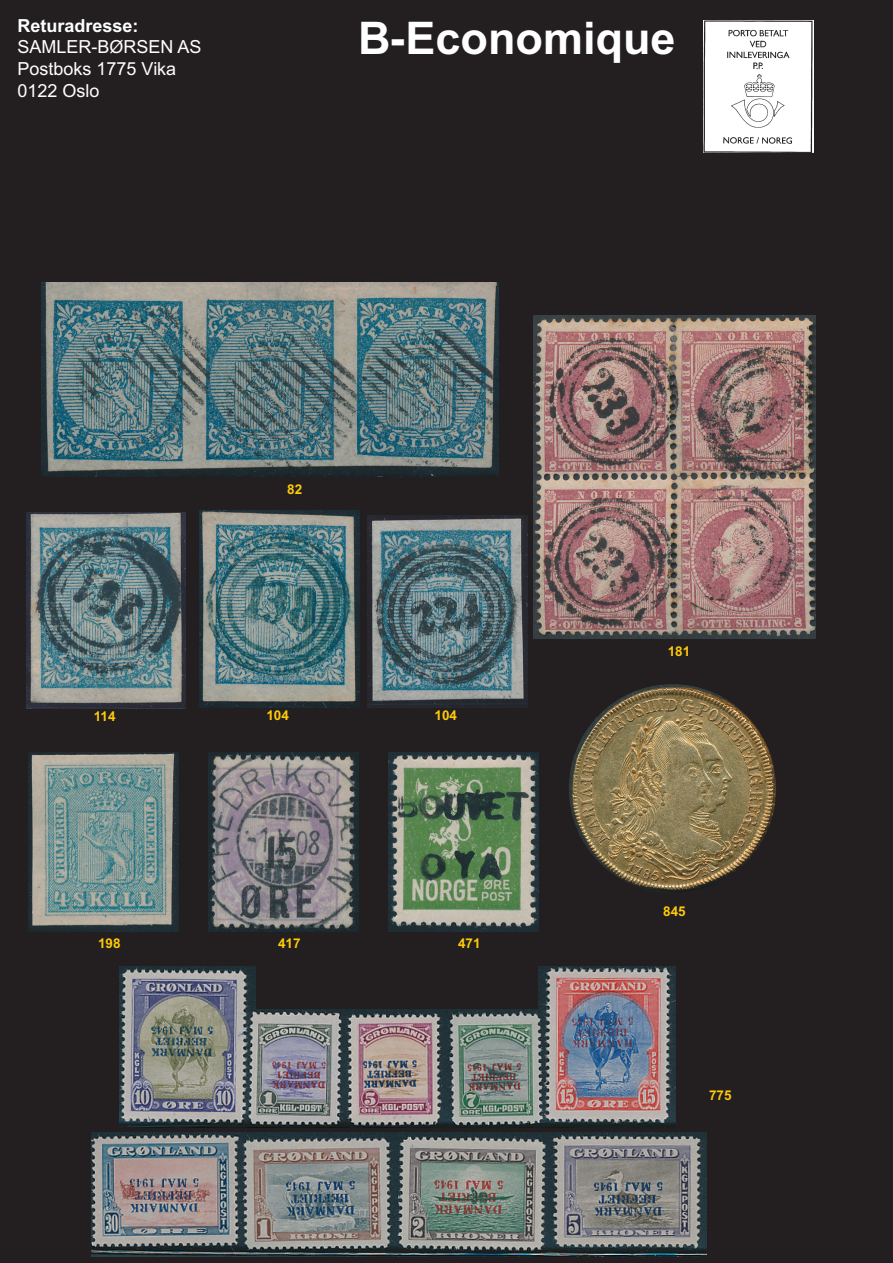
<style>
.page{position:relative;width:893px;height:1263px;background:#231f20}
.page>*{position:absolute;margin:0;border:0;box-sizing:border-box;transform-origin:0 0}
.t1{font:700 45px "Arial";color:#fff}
.t2{font:18px/21.6px "Arial";color:#fff}
.t3{font:700 18px "Arial";color:#fff}
.t4{font:700 13.5px "Arial";color:#feca0a}
</style>
<div class="page">
<img style="left:704px;top:21px;width:109px;height:130px">
<div style="left:701px;top:18px;width:115px;height:136px;border:2px solid #231f20"></div>
<img style="left:569px;top:684px;width:207px;height:209px;border-radius:50%">
<img style="left:42px;top:282px;width:456px;height:195px">
<img style="left:199px;top:510px;width:160px;height:197px">
<img style="left:367px;top:515px;width:161px;height:192px">
<img style="left:28px;top:753px;width:151px;height:179px">
<img style="left:208px;top:753px;width:151px;height:179px">
<img style="left:388px;top:753px;width:151px;height:179px">
<img style="left:26px;top:513px;width:160px;height:196px">
<img style="left:534px;top:316px;width:282px;height:323px">
<img style="left:119px;top:966px;width:556px;height:161px">
<img style="left:91px;top:1132px;width:616px;height:124px">
<div style="left:256px;top:962px;width:282px;height:47px;background:#231f20"></div>
<p class="t3" style="left:18px;top:15px;width:123px">Returadresse:</p>
<p class="t2" style="left:18px;top:36px;width:186px">SAMLER-BØRSEN AS<br>Postboks 1775 Vika<br>0122 Oslo</p>
<h1 class="t1" style="left:358px;top:12px;width:319px">B-Economique</h1>
<p class="t4" style="left:94px;top:709px;width:23px">114</p>
<p class="t4" style="left:287px;top:481px;width:17px">82</p>
<p class="t4" style="left:266px;top:707px;width:24px">104</p>
<p class="t4" style="left:435px;top:707px;width:24px">104</p>
<p class="t4" style="left:98px;top:935px;width:24px">198</p>
<p class="t4" style="left:278px;top:935px;width:24px">417</p>
<p class="t4" style="left:458px;top:935px;width:24px">471</p>
<p class="t4" style="left:668px;top:643px;width:24px">181</p>
<p class="t4" style="left:663px;top:903px;width:24px">845</p>
<p class="t4" style="left:709px;top:1088px;width:24px">775</p>
</div>
